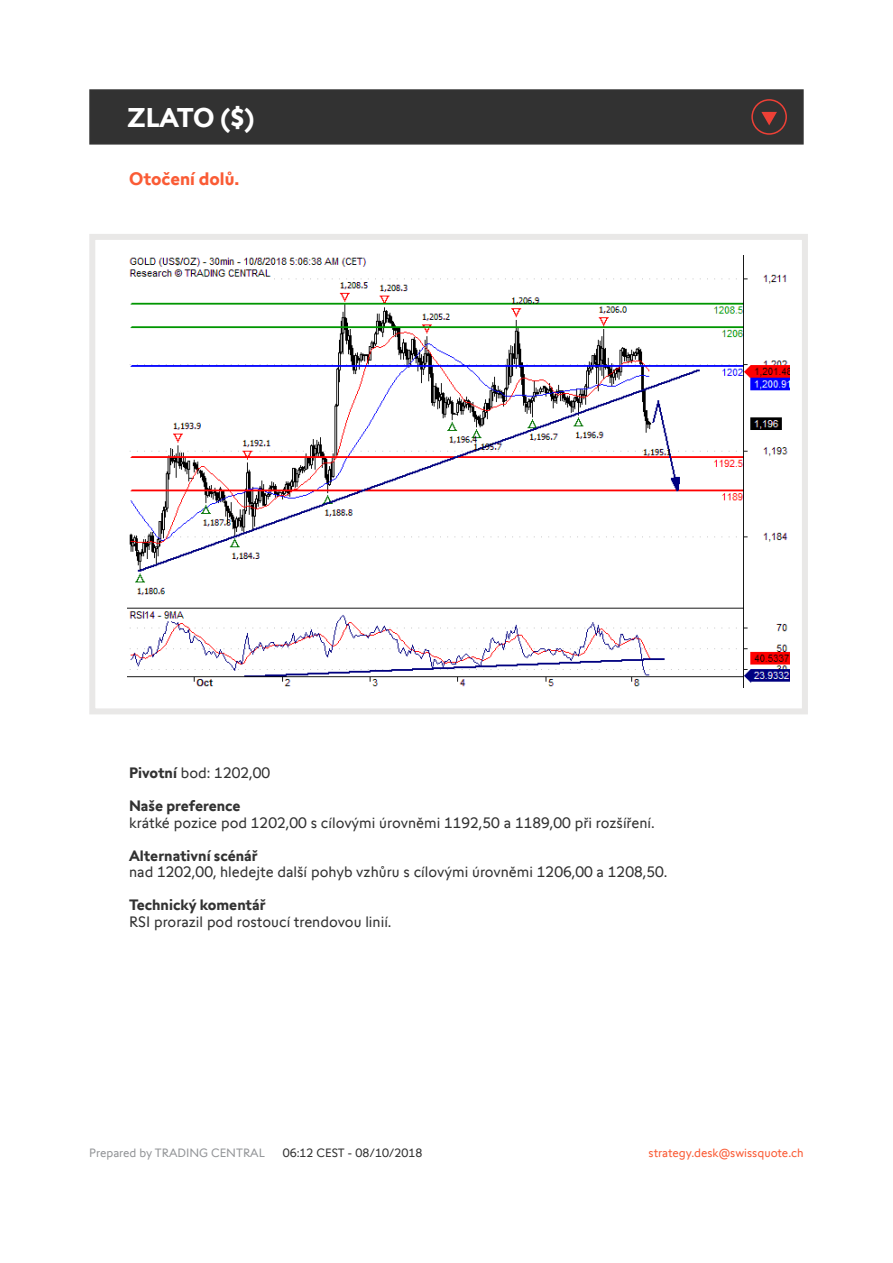
<style>
.page{position:relative;width:893px;height:1263px;background:#fff}
.page>*{position:absolute;margin:0;border:0;box-sizing:border-box;transform-origin:0 0}
.t1{font:700 27px "Swissquote CT";letter-spacing:-.015em;color:#fff}
.t2{font:700 18px "Swissquote CT";color:#fa5b35}
.t3{font:15px "Swissquote CT";color:#323232}
.t4{font:700 15px "Swissquote CT";color:#323232}
.t5{font:12px "Swissquote CT";color:#fa5b35}
.t6{font:12px "Swissquote CT";color:#939598}
.t7{font:12px "Swissquote CT";color:#323232}
.s1{font-weight:700}
</style>
<div class="page">
<div style="left:89px;top:234px;width:719px;height:480px;border:6px solid #e9e8e7"></div>
<div style="left:89px;top:89px;width:715px;height:56px;background:#323232;border:2px solid #323232"></div>
<img style="left:128px;top:255px;width:661px;height:432px">
<svg style="left:751px;top:99px;width:36px;height:36px"></svg>
<h1 class="t1" style="left:128px;top:101px;width:128px">ZLATO ($)</h1>
<p class="t2" style="left:129px;top:168px;width:112px">Otočení dolů.</p>
<p class="t3" style="left:129px;top:764px;width:143px"><span class="s1">Pivotní</span> bod: 1202,00</p>
<p class="t4" style="left:129px;top:797px;width:113px">Naše preference</p>
<p class="t3" style="left:129px;top:814px;width:527px">krátké pozice pod 1202,00 s cílovými úrovněmi 1192,50 a 1189,00 při rozšíření.</p>
<p class="t4" style="left:129px;top:846px;width:130px">Alternativní scénář</p>
<p class="t3" style="left:129px;top:863px;width:540px">nad 1202,00, hledejte další pohyb vzhůru s cílovými úrovněmi 1206,00 a 1208,50.</p>
<p class="t4" style="left:129px;top:896px;width:138px">Technický komentář</p>
<p class="t3" style="left:129px;top:913px;width:264px">RSI prorazil pod rostoucí trendovou linií.</p>
<p class="t6" style="left:89px;top:1145px;width:177px">Prepared by TRADING CENTRAL</p>
<p class="t7" style="left:283px;top:1145px;width:141px">06:12 CEST - 08/10/2018</p>
<p class="t5" style="left:649px;top:1145px;width:157px">strategy.desk@swissquote.ch</p>
</div>
